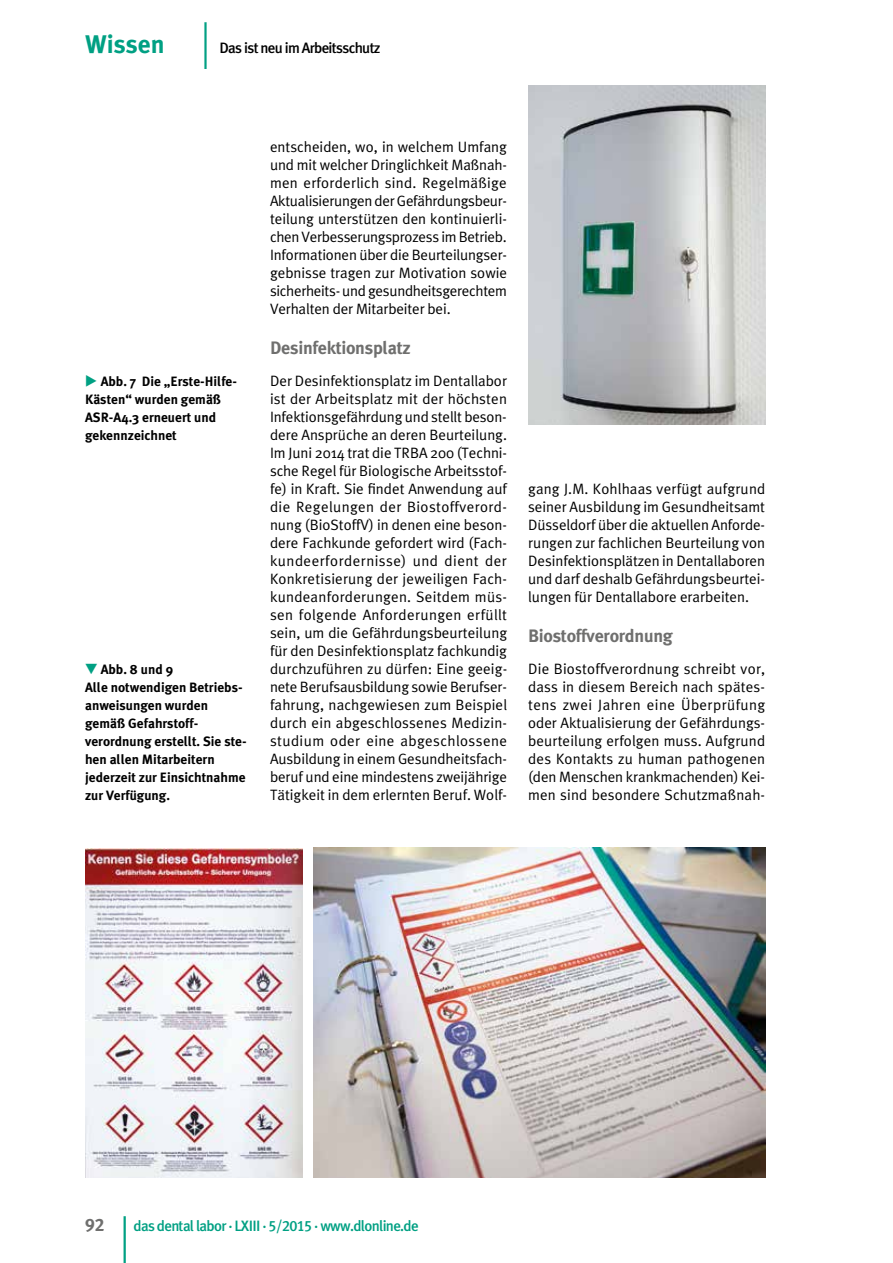
<style>
.page{position:relative;width:893px;height:1263px;background:#fff}
.page>*{position:absolute;margin:0;border:0;box-sizing:border-box;transform-origin:0 0}
.t1{font:64.95px "Helvetica Neue";color:#00a083;scale:.39 1}
.t2{font:700 25.5px "Meta Plus";color:#00a083}
.t3{font:700 18px "Meta Plus";letter-spacing:-.015em;color:#6f6f6e}
.t4{font:18px "Meta Plus Bold Caps";color:#6f6f6e}
.t5{font:15px/18px "Meta Plus Normal";letter-spacing:-.005em;color:#000;text-align:justify}
.t6{font:500 15px "Meta Plus";letter-spacing:-.045em;color:#00a083}
.t7{font:500 15px "Meta Plus";letter-spacing:-.045em;color:#000}
.t8{font:700 13.5px/18px "Meta Plus";color:#000}
.s1{font-family:"All You Need";font-weight:400;font-size:15px;color:#00a083}
.s2{font-family:"Meta Plus Medium Caps";font-weight:400}
</style>
<div class="page">
<hr style="left:124px;top:1216px;width:2px;height:47px;background:#00a083">
<img style="left:528px;top:85px;width:237px;height:339px">
<img style="left:85px;top:849px;width:218px;height:329px">
<img style="left:313px;top:848px;width:452px;height:330px">
<h2 class="t2" style="left:85px;top:29px;width:81px">Wissen</h2>
<h1 class="t1" style="left:203px;top:-1px;width:16px">l</h1>
<p class="t7" style="left:219px;top:39px;width:163px">Das ist neu im Arbeitsschutz</p>
<p class="t8" style="left:85px;top:372px;width:153px"><span class="s1">c</span> Abb. 7 Die „Erste-Hilfe-<br>Kästen“ wurden gemäß<br>ASR-A4.3 erneuert und gekennzeichnet</p>
<p class="t8" style="left:85px;top:660px;width:163px"><span class="s1">f</span> Abb. 8 und 9<br>Alle notwendigen Betriebs&shy;anweisungen wurden gemäß Gefahrstoff&shy;verordnung erstellt. Sie ste&shy;hen allen Mitarbeitern jederzeit zur Einsichtnahme zur Verfügung.</p>
<p class="t5" style="left:270px;top:137px;width:239px">entscheiden, wo, in welchem Umfang und mit welcher Dringlichkeit Maßnah&shy;men erforderlich sind. Regelmäßige Aktualisierungen der Gefährdungsbeur&shy;teilung unterstützen den kontinuierli&shy;chen Verbesserungsprozess im Betrieb.<br>Informationen über die Beurteilungser&shy;gebnisse tragen zur Motivation sowie sicherheits- und gesundheitsgerechtem Verhalten der Mitarbeiter bei.</p>
<p class="t3" style="left:270px;top:338px;width:142px">Desinfektionsplatz</p>
<p class="t5" style="left:270px;top:371px;width:239px">Der Desinfektionsplatz im Dentallabor ist der Arbeitsplatz mit der höchsten Infektionsgefährdung und stellt beson&shy;dere Ansprüche an deren Beurteilung.<br>Im Juni 2014 trat die TRBA 200 (Techni&shy;sche Regel für Biologische Arbeitsstof&shy;fe) in Kraft. Sie findet Anwendung auf die Regelungen der Biostoffverord&shy;nung (BioStoffV) in denen eine beson&shy;dere Fachkunde gefordert wird (Fach&shy;kundeerfordernisse) und dient der Konkretisierung der jeweiligen Fach&shy;kundeanforderungen. Seitdem müs&shy;sen folgende Anforderungen erfüllt sein, um die Gefährdungsbeurteilung für den Desinfektionsplatz fachkundig durchzuführen zu dürfen: Eine geeig&shy;nete Berufsausbildung sowie Berufser&shy;fahrung, nachgewiesen zum Beispiel durch ein abgeschlossenes Medizin&shy;studium oder eine abgeschlossene Ausbildung in einem Gesundheitsfach&shy;beruf und eine mindestens zweijährige Tätigkeit in dem erlernten Beruf. Wolf-</p>
<p class="t5" style="left:528px;top:479px;width:239px">gang J.M. Kohlhaas verfügt aufgrund seiner Ausbildung im Gesundheitsamt Düsseldorf über die aktuellen Anforde&shy;rungen zur fachlichen Beurteilung von Desinfektionsplätzen in Dentallaboren und darf deshalb Gefährdungsbeurtei&shy;lungen für Dentallabore erarbeiten.</p>
<p class="t3" style="left:528px;top:626px;width:146px">Biostoffverordnung</p>
<p class="t5" style="left:528px;top:659px;width:239px">Die Biostoffverordnung schreibt vor, dass in diesem Bereich nach spätes&shy;tens zwei Jahren eine Überprüfung oder Aktualisierung der Gefährdungs&shy;beurteilung erfolgen muss. Aufgrund des Kontakts zu human pathogenen (den Menschen krankmachenden) Kei&shy;men sind besondere Schutzmaßnah-</p>
<p class="t4" style="left:85px;top:1214px;width:21px">92</p>
<p class="t6" style="left:133px;top:1217px;width:287px">das dental labor · LXIII · <span class="s2">5/2015</span> · www.dlonline.de</p>
</div>
